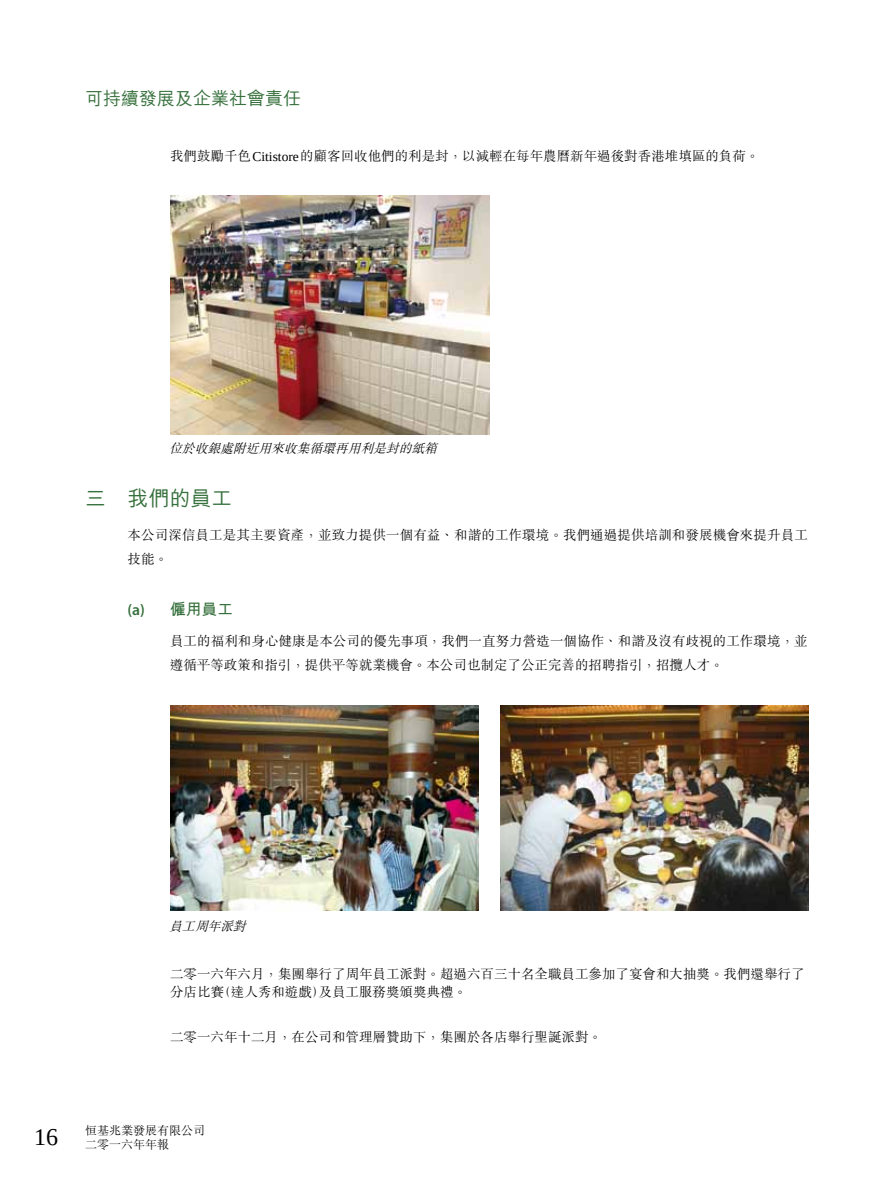
<style>
.page{position:relative;width:893px;height:1191px;background:#fff}
.page>*{position:absolute;margin:0;border:0;box-sizing:border-box;transform-origin:0 0}
.t1{font:500 21px "M Hei HK";color:#36703c}
.t2{font:500 18px "M Hei HK";color:#36703c}
.t3{font:700 15.75px "M Hei HK";color:#36703c}
.t4{font:300 13.5px/24px "M Sung HK";color:#000}
.t5{font:italic 300 12.75px "M Sung HK";color:#000}
.t6{font:300 12px/14.2px "M Sung HK";color:#000}
.s1{font-family:"Liberation Serif";font-weight:400}
.s2{font-family:"Myriad Pro";font-weight:600}
.s3{font-family:"Liberation Serif";font-weight:400;font-size:24px}
</style>
<div class="page">
<img style="left:171px;top:705px;width:308px;height:205px">
<img style="left:500px;top:705px;width:308px;height:205px">
<img style="left:171px;top:196px;width:318px;height:239px">
<h2 class="t2" style="left:85px;top:85px;width:217px">可持續發展及企業社會責任</h2>
<p class="t4" style="left:170px;top:143px;width:591px">我們鼓勵千色<span class="s1">Citistore</span>的顧客回收他們的利是封，以減輕在每年農曆新年過後對香港堆填區的負荷。</p>
<p class="t5" style="left:169px;top:439px;width:274px">位於收銀處附近用來收集循環再用利是封的紙箱</p>
<h1 class="t1" style="left:85px;top:483px;width:149px">三 我們的員工</h1>
<p class="t4" style="left:128px;top:522px;width:682px">本公司深信員工是其主要資產，並致力提供一個有益、和諧的工作環境。我們通過提供培訓和發展機會來提升員工技能。</p>
<p class="t3" style="left:128px;top:598px;width:107px"><span class="s2">(a)</span> 僱用員工</p>
<p class="t4" style="left:170px;top:628px;width:639px">員工的福利和身心健康是本公司的優先事項，我們一直努力營造一個協作、和諧及沒有歧視的工作環境，並遵循平等政策和指引，提供平等就業機會。本公司也制定了公正完善的招聘指引，招攬人才。</p>
<p class="t5" style="left:169px;top:917px;width:82px">員工周年派對</p>
<p class="t4" style="left:170px;top:963px;width:636px;line-height:18.8px">二零一六年六月，集團舉行了周年員工派對。超過六百三十名全職員工參加了宴會和大抽獎。我們還舉行了分店比賽（達人秀和遊戲）及員工服務獎頒獎典禮。</p>
<p class="t4" style="left:170px;top:1024px;width:433px">二零一六年十二月，在公司和管理層贊助下，集團於各店舉行聖誕派對。</p>
<p class="t6" style="left:85px;top:1123px;width:121px;text-indent:-51px"><span class="s3">16</span> 恒基兆業發展有限公司二零一六年年報</p>
</div>
